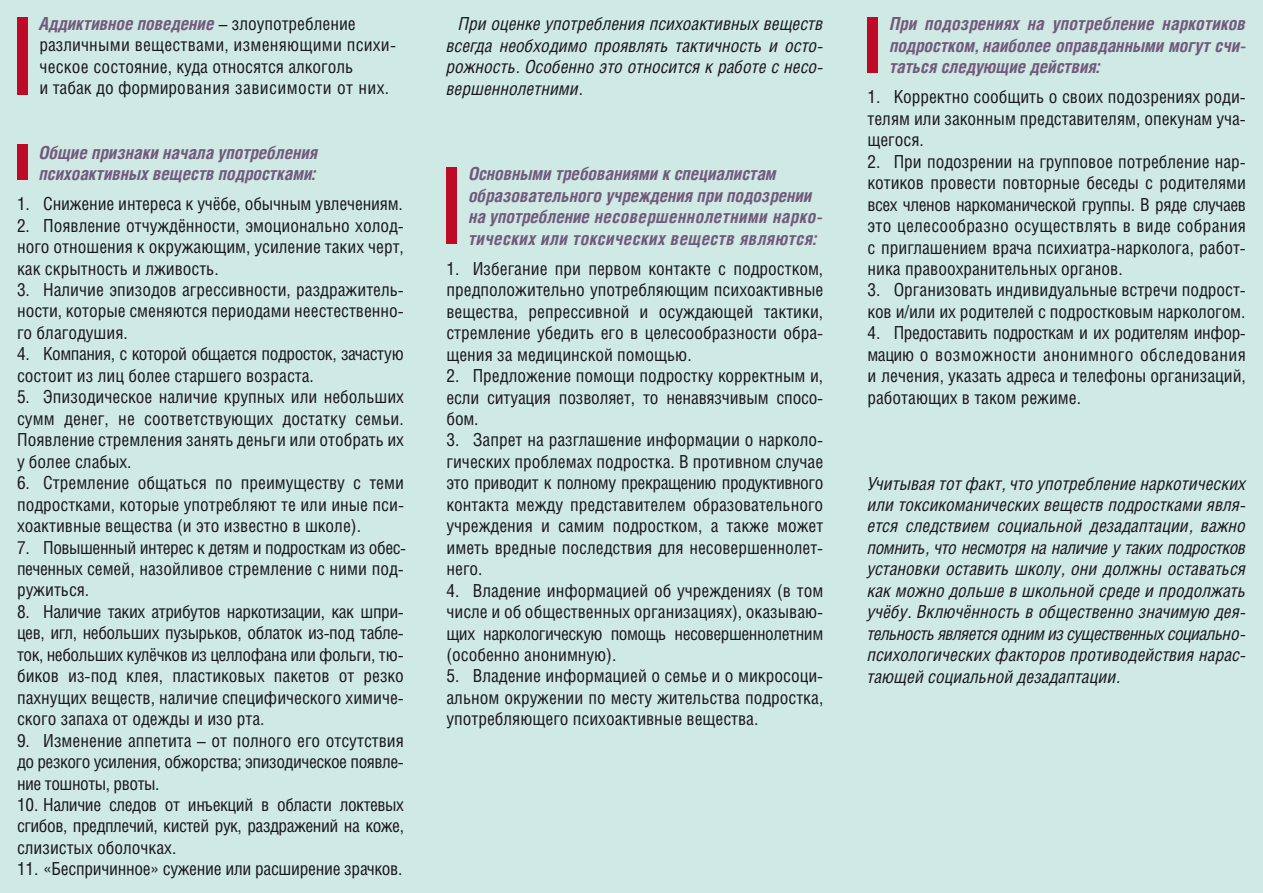
<style>
.page{position:relative;width:1263px;height:893px;background:#cfe9e4}
.page>*{position:absolute;margin:0;border:0;box-sizing:border-box;transform-origin:0 0}
.t1{font:18px/21.5px "Helios Cond C";color:#1a171c;text-align:justify}
.t2{font:italic 18px/21.5px "Helios Cond C";color:#1a171c;text-align:justify}
.t3{font:italic 700 18px/21.5px "Helios Cond C";color:#72597c}
.t4{font:18px/21.5px "Helios Cond C";letter-spacing:-.025em;color:#1a171c}
.s1{font-weight:700;font-style:italic;color:#72597c}
</style>
<div class="page">
<div style="left:446px;top:167px;width:11px;height:76px;background:#bd0a26"></div>
<div style="left:867px;top:18px;width:11px;height:55px;background:#bd0a26"></div>
<div style="left:17px;top:144px;width:11px;height:36px;background:#bd0a26"></div>
<div style="left:17px;top:17px;width:11px;height:78px;background:#bd0a26"></div>
<p class="t1" style="left:40px;top:13px;width:358px;text-align:left"><span class="s1">Аддиктивное поведение</span> – злоупотребление различными веществами, изменяющими психи&shy;ческое состояние, куда относятся алкоголь<br>и табак до формирования зависимости от них.</p>
<p class="t3" style="left:40px;top:141px;width:280px">Общие признаки начала употребления психоактивных веществ подростками:</p>
<p class="t1" style="left:17px;top:193px;width:387px">1. Снижение интереса к учёбе, обычным увлечениям.</p>
<p class="t1" style="left:17px;top:214px;width:388px">2. Появление отчуждённости, эмоционально холод&shy;ного отношения к окружающим, усиление таких черт, как скрытность и лживость.</p>
<p class="t1" style="left:17px;top:279px;width:388px">3. Наличие эпизодов агрессивности, раздражитель&shy;ности, которые сменяются периодами неестественно&shy;го благодушия.</p>
<p class="t4" style="left:17px;top:343px;width:388px">4. Компания, с которой общается подросток, зачастую состоит из лиц более старшего возраста.</p>
<p class="t1" style="left:17px;top:386px;width:388px">5. Эпизодическое наличие крупных или небольших сумм денег, не соответствующих достатку семьи.<br>Появление стремления занять деньги или отобрать их у более слабых.</p>
<p class="t1" style="left:17px;top:472px;width:388px">6. Стремление общаться по преимуществу с теми подростками, которые употребляют те или иные пси&shy;хоактивные вещества (и это известно в школе).</p>
<p class="t4" style="left:17px;top:536px;width:391px">7. Повышенный интерес к детям и подросткам из обес&shy;печенных семей, назойливое стремление с ними под&shy;ружиться.</p>
<p class="t1" style="left:17px;top:600px;width:388px">8. Наличие таких атрибутов наркотизации, как шпри&shy;цев, игл, небольших пузырьков, облаток из-под табле&shy;ток, небольших кулёчков из целлофана или фольги, тю&shy;биков из-под клея, пластиковых пакетов от резко пахнущих веществ, наличие специфического химиче&shy;ского запаха от одежды и изо рта.</p>
<p class="t1" style="left:17px;top:729px;width:388px">9. Изменение аппетита – от полного его отсутствия до резкого усиления, обжорства; эпизодическое появле&shy;ние тошноты, рвоты.</p>
<p class="t1" style="left:17px;top:793px;width:388px">10. Наличие следов от инъекций в области локтевых сгибов, предплечий, кистей рук, раздражений на коже, слизистых оболочках.</p>
<p class="t1" style="left:17px;top:858px;width:387px">11. «Беспричинное» сужение или расширение зрачков.</p>
<p class="t2" style="left:446px;top:13px;width:378px;text-indent:12px">При оценке употребления психоактивных веществ всегда необходимо проявлять тактичность и осто&shy;рожность. Особенно это относится к работе с несо&shy;вершеннолетними.</p>
<p class="t3" style="left:469px;top:163px;width:355px">Основными требованиями к специалистам образовательного учреждения при подозрении на употребление несовершеннолетними нарко&shy;тических или токсических веществ являются:</p>
<p class="t1" style="left:446px;top:257px;width:378px">1. Избегание при первом контакте с подростком, предположительно употребляющим психоактивные вещества, репрессивной и осуждающей тактики, стремление убедить его в целесообразности обра&shy;щения за медицинской помощью.</p>
<p class="t1" style="left:446px;top:365px;width:378px">2. Предложение помощи подростку корректным и, если ситуация позволяет, то ненавязчивым спосо&shy;бом.</p>
<p class="t1" style="left:446px;top:429px;width:378px">3. Запрет на разглашение информации о нарколо&shy;гических проблемах подростка. В противном случае это приводит к полному прекращению продуктивного контакта между представителем образовательного учреждения и самим подростком, а также может иметь вредные последствия для несовершеннолет&shy;него.</p>
<p class="t1" style="left:446px;top:579px;width:378px">4. Владение информацией об учреждениях (в том числе и об общественных организациях), оказываю&shy;щих наркологическую помощь несовершеннолетним (особенно анонимную).</p>
<p class="t1" style="left:446px;top:665px;width:378px">5. Владение информацией о семье и о микросоци&shy;альном окружении по месту жительства подростка, употребляющего психоактивные вещества.</p>
<p class="t3" style="left:890px;top:13px;width:357px;text-align:justify">При подозрениях на употребление наркотиков подростком, наиболее оправданными могут счи&shy;таться следующие действия:</p>
<p class="t1" style="left:867px;top:86px;width:380px">1. Корректно сообщить о своих подозрениях роди&shy;телям или законным представителям, опекунам уча&shy;щегося.</p>
<p class="t1" style="left:867px;top:150px;width:380px">2. При подозрении на групповое потребление нар&shy;котиков провести повторные беседы с родителями всех членов наркоманической группы. В ряде случаев это целесообразно осуществлять в виде собрания с приглашением врача психиатра-нарколога, работ&shy;ника правоохранительных органов.</p>
<p class="t1" style="left:867px;top:279px;width:380px">3. Организовать индивидуальные встречи подрост&shy;ков и/или их родителей с подростковым наркологом.</p>
<p class="t1" style="left:867px;top:322px;width:380px">4. Предоставить подросткам и их родителям инфор&shy;мацию о возможности анонимного обследования и лечения, указать адреса и телефоны организаций, работающих в таком режиме.</p>
<p class="t2" style="left:867px;top:472px;width:380px">Учитывая тот факт, что употребление наркотических или токсикоманических веществ подростками явля&shy;ется следствием социальной дезадаптации, важно помнить, что несмотря на наличие у таких подростков установки оставить школу, они должны оставаться как можно дольше в школьной среде и продолжать учёбу. Включённость в общественно значимую дея&shy;тельность является одним из существенных социально&shy;психологических факторов противодействия нарас&shy;тающей социальной дезадаптации.</p>
</div>
